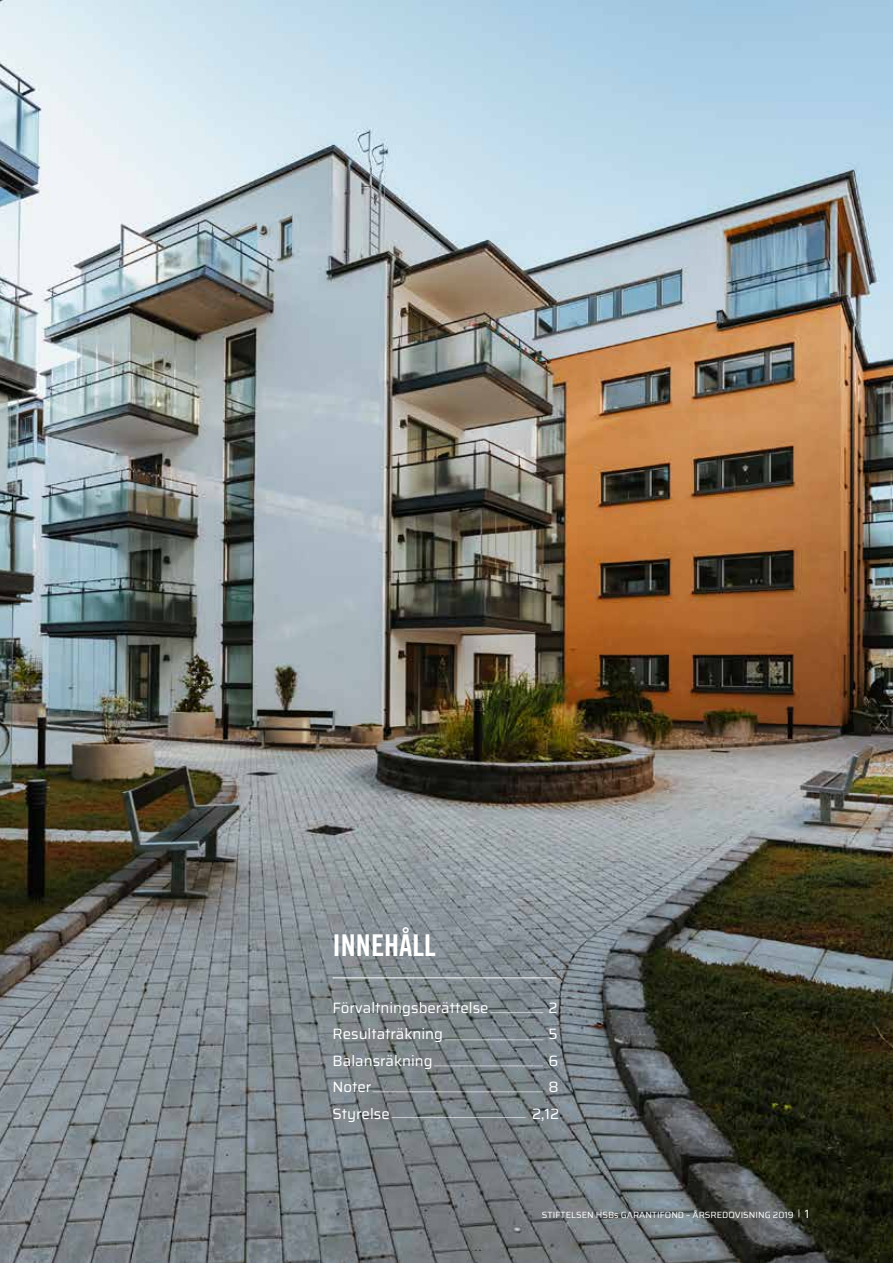
<style>
.page{position:relative;width:893px;height:1263px;background:#fff}
.page>*{position:absolute;margin:0;border:0;box-sizing:border-box;transform-origin:0 0}
.t1{font:30px "Trade Gothic LT Pro Bd Cn 20";color:#fff}
.t2{font:15px "Saira";color:#fff}
.t3{font:9px "Saira";color:#fff}
.s1{font-size:12px}
</style>
<div class="page">
<img style="left:0;top:0;width:893px;height:1263px">
<hr style="left:333px;top:977px;width:224px;height:1px;background:#fff">
<hr style="left:490px;top:1012px;width:53px;height:1px;background:#fff">
<hr style="left:445px;top:1039px;width:98px;height:1px;background:#fff">
<hr style="left:434px;top:1065px;width:109px;height:1px;background:#fff">
<hr style="left:373px;top:1091px;width:170px;height:1px;background:#fff">
<hr style="left:392px;top:1117px;width:133px;height:1px;background:#fff">
<h1 class="t1" style="left:333px;top:927px;width:105px">INNEHÅLL</h1>
<p class="t2" style="left:333px;top:996px;width:157px">Förvaltningsberättelse</p>
<p class="t2" style="left:549px;top:996px;width:11px">2</p>
<p class="t2" style="left:333px;top:1023px;width:112px">Resultaträkning</p>
<p class="t2" style="left:549px;top:1023px;width:11px">5</p>
<p class="t2" style="left:333px;top:1049px;width:102px">Balansräkning</p>
<p class="t2" style="left:549px;top:1049px;width:11px">6</p>
<p class="t2" style="left:333px;top:1076px;width:40px">Noter</p>
<p class="t2" style="left:549px;top:1076px;width:12px">8</p>
<p class="t2" style="left:333px;top:1102px;width:59px">Styrelse</p>
<p class="t2" style="left:532px;top:1102px;width:29px">2,12</p>
<p class="t3" style="left:542px;top:1208px;width:269px">STIFTELSEN HSBs GARANTIFOND – ÅRSREDOVISNING 2019 | <span class="s1">1</span></p>
</div>
